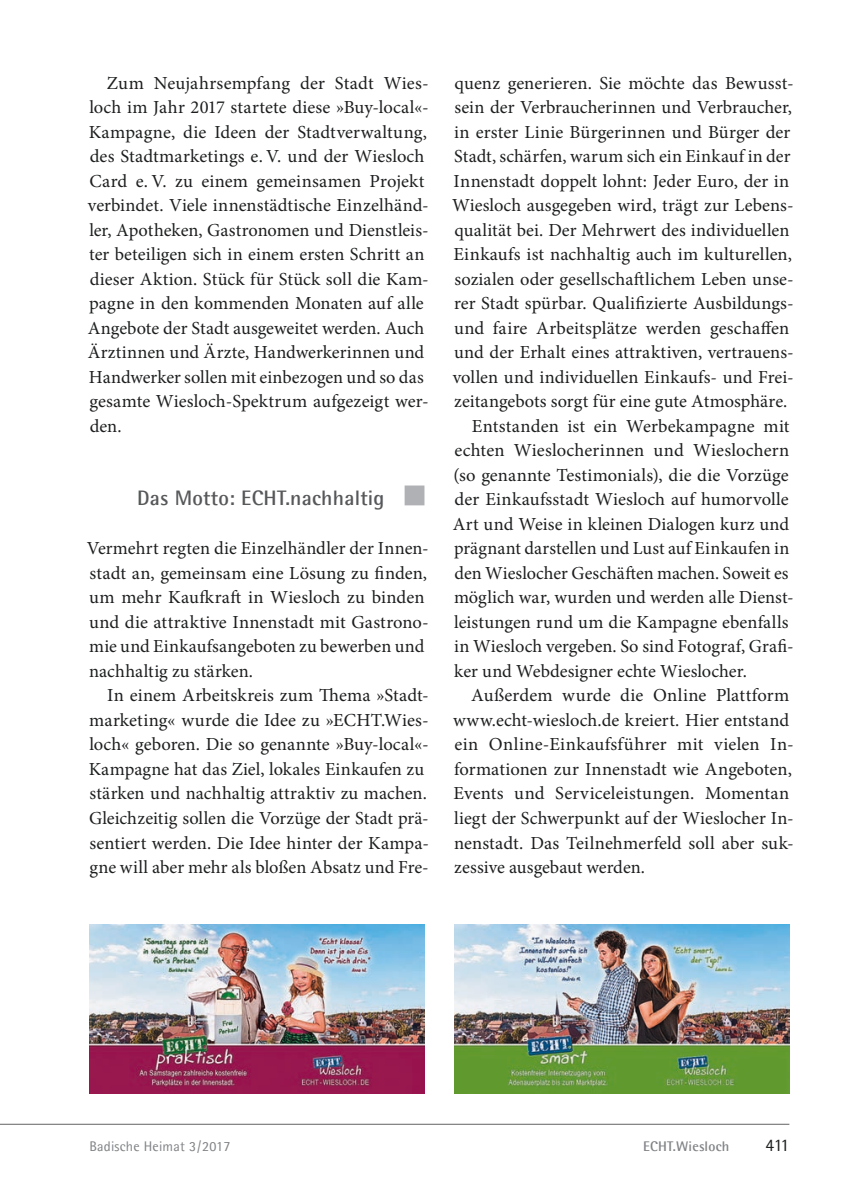
<style>
.page{position:relative;width:844px;height:1191px;background:#fff}
.page>*{position:absolute;margin:0;border:0;box-sizing:border-box;transform-origin:0 0}
.t1{font:700 21px "Agfa Rotis Semisans";letter-spacing:.01em;color:#57585a}
.t2{font:18.38px/24.5px "Minion Pro";letter-spacing:.005em;color:#1d1e1f}
.t3{font:17.5px "Agfa Rotis Semisans";color:#1d1e1f}
.t4{font:14px "Agfa Rotis Semisans";letter-spacing:.015em;color:#808285}
.t5{font:700 14px "Agfa Rotis Semisans";letter-spacing:.015em;color:#808285}
</style>
<div class="page">
<hr style="left:0;top:1124px;width:789px;height:1px;background:#636366">
<div style="left:404px;top:485px;width:20px;height:20px;background:#b0b1b5"></div>
<img style="left:89px;top:924px;width:335px;height:169px">
<img style="left:454px;top:924px;width:335px;height:169px">
<p class="t2" style="left:88px;top:72px;width:342px;text-indent:19px">Zum Neujahrsempfang der Stadt Wies&shy;loch im Jahr 2017 startete diese »Buy-local«- Kampagne, die Ideen der Stadtverwaltung, des Stadtmarketings e. V. und der Wiesloch Card e. V. zu einem gemeinsamen Projekt verbindet. Viele innenstädtische Einzelhänd&shy;ler, Apotheken, Gastronomen und Dienstleis&shy;ter beteiligen sich in einem ersten Schritt an dieser Aktion. Stück für Stück soll die Kam&shy;pagne in den kommenden Monaten auf alle Angebote der Stadt ausgeweitet werden. Auch Ärztinnen und Ärzte, Handwerkerinnen und Handwerker sollen mit einbezogen und so das gesamte Wiesloch-Spektrum aufgezeigt wer&shy;den.</p>
<p class="t1" style="left:137px;top:485px;width:249px">Das Motto: ECHT.nachhaltig</p>
<p class="t2" style="left:87px;top:538px;width:343px">Vermehrt regten die Einzelhändler der Innen-</p>
<p class="t2" style="left:90px;top:562px;width:339px">stadt an, gemeinsam eine Lösung zu finden,</p>
<p class="t2" style="left:89px;top:587px;width:337px">um mehr Kaufkraft in Wiesloch zu binden</p>
<p class="t2" style="left:89px;top:611px;width:341px">und die attraktive Innenstadt mit Gastrono-</p>
<p class="t2" style="left:89px;top:636px;width:336px">mie und Einkaufsangeboten zu bewerben und</p>
<p class="t2" style="left:89px;top:660px;width:165px">nachhaltig zu stärken.</p>
<p class="t2" style="left:107px;top:685px;width:323px">In einem Arbeitskreis zum Thema »Stadt-</p>
<p class="t2" style="left:89px;top:709px;width:341px">marketing« wurde die Idee zu »ECHT.Wies-</p>
<p class="t2" style="left:89px;top:734px;width:341px">loch« geboren. Die so genannte »Buy-local«-</p>
<p class="t2" style="left:89px;top:758px;width:337px">Kampagne hat das Ziel, lokales Einkaufen zu</p>
<p class="t2" style="left:90px;top:783px;width:339px">stärken und nachhaltig attraktiv zu machen.</p>
<p class="t2" style="left:89px;top:807px;width:341px">Gleichzeitig sollen die Vorzüge der Stadt prä-</p>
<p class="t2" style="left:90px;top:832px;width:341px">sentiert werden. Die Idee hinter der Kampa-</p>
<p class="t2" style="left:89px;top:856px;width:341px">gne will aber mehr als bloßen Absatz und Fre-</p>
<p class="t2" style="left:454px;top:72px;width:340px">quenz generieren. Sie möchte das Bewusst-</p>
<p class="t2" style="left:454px;top:97px;width:339px">sein der Verbraucherinnen und Verbraucher,</p>
<p class="t2" style="left:454px;top:121px;width:337px">in erster Linie Bürgerinnen und Bürger der</p>
<p class="t2" style="left:454px;top:146px;width:338px">Stadt, schärfen, warum sich ein Einkauf in der</p>
<p class="t2" style="left:453px;top:170px;width:337px">Innenstadt doppelt lohnt: Jeder Euro, der in</p>
<p class="t2" style="left:452px;top:195px;width:343px">Wiesloch ausgegeben wird, trägt zur Lebens-</p>
<p class="t2" style="left:454px;top:219px;width:336px">qualität bei. Der Mehrwert des individuellen</p>
<p class="t2" style="left:453px;top:244px;width:340px">Einkaufs ist nachhaltig auch im kulturellen,</p>
<p class="t2" style="left:454px;top:268px;width:340px">sozialen oder gesellschaftlichem Leben unse-</p>
<p class="t2" style="left:454px;top:293px;width:341px">rer Stadt spürbar. Qualifizierte Ausbildungs-</p>
<p class="t2" style="left:454px;top:317px;width:337px">und faire Arbeitsplätze werden geschaffen</p>
<p class="t2" style="left:454px;top:342px;width:341px">und der Erhalt eines attraktiven, vertrauens-</p>
<p class="t2" style="left:453px;top:366px;width:342px">vollen und individuellen Einkaufs- und Frei-</p>
<p class="t2" style="left:454px;top:391px;width:335px">zeitangebots sorgt für eine gute Atmosphäre.</p>
<p class="t2" style="left:472px;top:415px;width:319px">Entstanden ist ein Werbekampagne mit</p>
<p class="t2" style="left:454px;top:440px;width:336px">echten Wieslocherinnen und Wieslochern</p>
<p class="t2" style="left:453px;top:464px;width:336px">(so genannte Testimonials), die die Vorzüge</p>
<p class="t2" style="left:454px;top:488px;width:335px">der Einkaufsstadt Wiesloch auf humorvolle</p>
<p class="t2" style="left:452px;top:513px;width:338px">Art und Weise in kleinen Dialogen kurz und</p>
<p class="t2" style="left:454px;top:538px;width:337px">prägnant darstellen und Lust auf Einkaufen in</p>
<p class="t2" style="left:454px;top:562px;width:335px">den Wieslocher Geschäften machen. Soweit es</p>
<p class="t2" style="left:454px;top:587px;width:341px">möglich war, wurden und werden alle Dienst-</p>
<p class="t2" style="left:454px;top:611px;width:336px">leistungen rund um die Kampagne ebenfalls</p>
<p class="t2" style="left:454px;top:636px;width:341px">in Wiesloch vergeben. So sind Fotograf, Grafi-</p>
<p class="t2" style="left:454px;top:660px;width:294px">ker und Webdesigner echte Wieslocher.</p>
<p class="t2" style="left:471px;top:685px;width:320px">Außerdem wurde die Online Plattform</p>
<p class="t2" style="left:453px;top:709px;width:337px">www.echt-wiesloch.de kreiert. Hier entstand</p>
<p class="t2" style="left:454px;top:734px;width:340px">ein Online-Einkaufsführer mit vielen In-</p>
<p class="t2" style="left:454px;top:758px;width:339px">formationen zur Innenstadt wie Angeboten,</p>
<p class="t2" style="left:453px;top:783px;width:337px">Events und Serviceleistungen. Momentan</p>
<p class="t2" style="left:454px;top:807px;width:341px">liegt der Schwerpunkt auf der Wieslocher In-</p>
<p class="t2" style="left:454px;top:832px;width:341px">nenstadt. Das Teilnehmerfeld soll aber suk-</p>
<p class="t2" style="left:454px;top:856px;width:192px">zessive ausgebaut werden.</p>
<p class="t4" style="left:89px;top:1137px;width:142px">Badische Heimat 3 / 2017</p>
<p class="t5" style="left:643px;top:1137px;width:88px">ECHT.Wiesloch</p>
<p class="t3" style="left:765px;top:1134px;width:25px">411</p>
</div>
